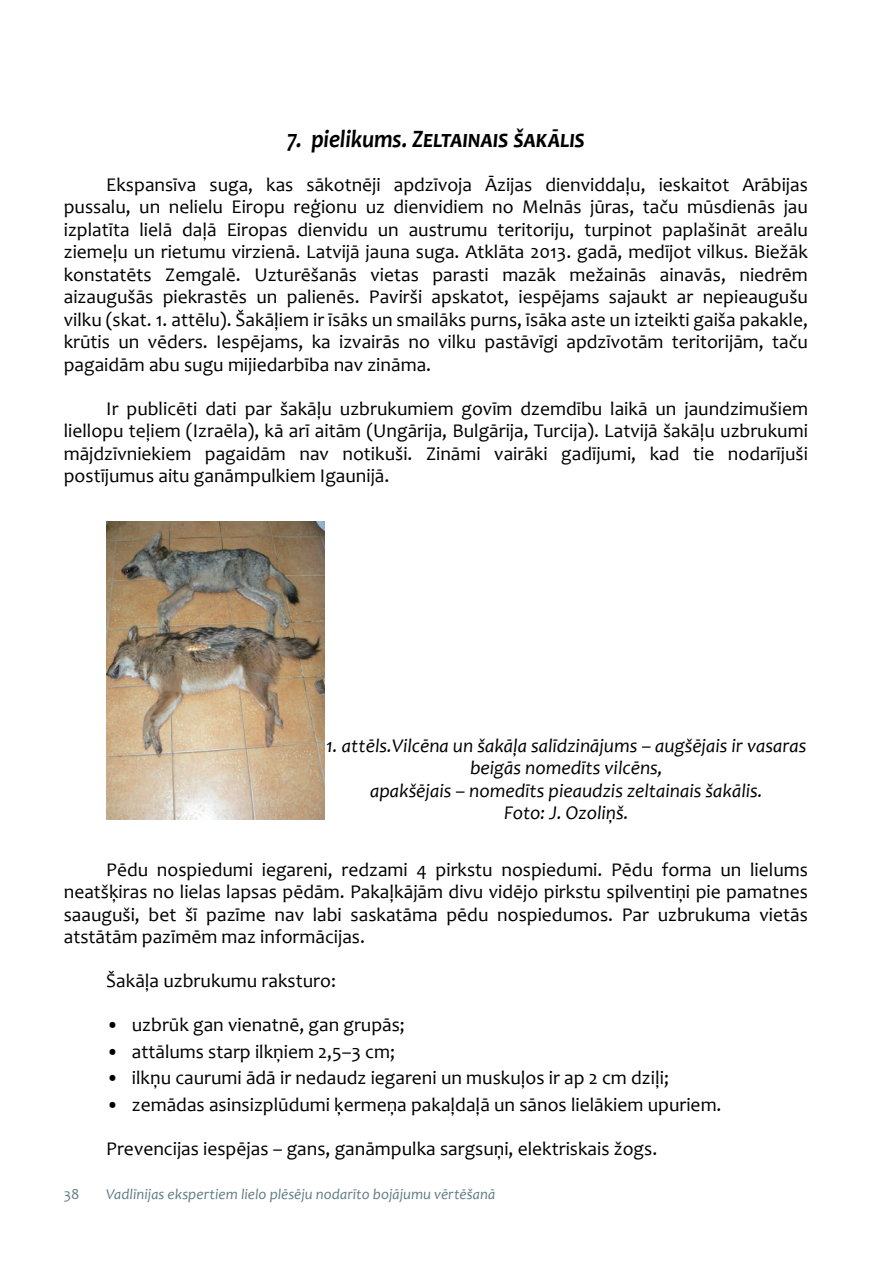
<style>
.page{position:relative;width:893px;height:1263px;background:#fff}
.page>*{position:absolute;margin:0;border:0;box-sizing:border-box;transform-origin:0 0}
.t1{font:italic 700 25.2px "Candara";color:#000;scale:.9 1}
.t2{font:19.5px/22.5px "Candara";color:#000;text-align:justify}
.t3{font:italic 19.5px/22.5px "Candara";color:#000;text-align:center}
.t4{font:italic 15px "Candara";letter-spacing:.005em;color:#607c85}
.t5{font:15px "Candara";color:#607c85}
</style>
<div class="page">
<img style="left:106px;top:521px;width:219px;height:298px">
<p class="t1" style="left:287px;top:123px;width:331px">7. pielikums. Zeltainais šakālis</p>
<p class="t2" style="left:64px;top:173px;width:746px;text-indent:43px">Ekspansīva suga, kas sākotnēji apdzīvoja Āzijas dienviddaļu, ieskaitot Arābijas pussalu, un nelielu Eiropu reģionu uz dienvidiem no Melnās jūras, taču mūsdienās jau izplatīta lielā daļā Eiropas dienvidu un austrumu teritoriju, turpinot paplašināt areālu ziemeļu un rietumu virzienā. Latvijā jauna suga. Atklāta 2013. gadā, medījot vilkus. Biežāk konstatēts Zemgalē. Uzturēšanās vietas parasti mazāk mežainās ainavās, niedrēm aizaugušās piekrastēs un palienēs. Pavirši apskatot, iespējams sajaukt ar nepieaugušu vilku (skat. 1. attēlu). Šakāļiem ir īsāks un smailāks purns, īsāka aste un izteikti gaiša pakakle, krūtis un vēders. Iespējams, ka izvairās no vilku pastāvīgi apdzīvotām teritorijām, taču pagaidām abu sugu mijiedarbība nav zināma.</p>
<p class="t2" style="left:64px;top:397px;width:746px;text-indent:43px">Ir publicēti dati par šakāļu uzbrukumiem govīm dzemdību laikā un jaundzimušiem liellopu teļiem (Izraēla), kā arī aitām (Ungārija, Bulgārija, Turcija). Latvijā šakāļu uzbrukumi mājdzīvniekiem pagaidām nav notikuši. Zināmi vairāki gadījumi, kad tie nodarījuši postījumus aitu ganāmpulkiem Igaunijā.</p>
<p class="t3" style="left:326px;top:734px;width:482px">1. attēls.Vilcēna un šakāļa salīdzinājums – augšējais ir vasaras beigās nomedīts vilcēns,<br>apakšējais – nomedīts pieaudzis zeltainais šakālis.<br>Foto: J. Ozoliņš.</p>
<p class="t2" style="left:64px;top:858px;width:746px;text-indent:43px">Pēdu nospiedumi iegareni, redzami 4 pirkstu nospiedumi. Pēdu forma un lielums neatšķiras no lielas lapsas pēdām. Pakaļkājām divu vidējo pirkstu spilventiņi pie pamatnes saauguši, bet šī pazīme nav labi saskatāma pēdu nospiedumos. Par uzbrukuma vietās atstātām pazīmēm maz informācijas.</p>
<p class="t2" style="left:106px;top:969px;width:231px">Šakāļa uzbrukumu raksturo:</p>
<p class="t2" style="left:106px;top:1013px;width:300px">• uzbrūk gan vienatnē, gan grupās;</p>
<p class="t2" style="left:106px;top:1040px;width:290px">• attālums starp ilkņiem 2,5–3 cm;</p>
<p class="t2" style="left:106px;top:1066px;width:564px">• ilkņu caurumi ādā ir nedaudz iegareni un muskuļos ir ap 2 cm dziļi;</p>
<p class="t2" style="left:106px;top:1093px;width:617px">• zemādas asinsizplūdumi ķermeņa pakaļdaļā un sānos lielākiem upuriem.</p>
<p class="t2" style="left:106px;top:1137px;width:552px">Prevencijas iespējas – gans, ganāmpulka sargsuņi, elektriskais žogs.</p>
<p class="t5" style="left:64px;top:1185px;width:17px">38</p>
<p class="t4" style="left:106px;top:1185px;width:390px">Vadlīnijas ekspertiem lielo plēsēju nodarīto bojājumu vērtēšanā</p>
</div>
